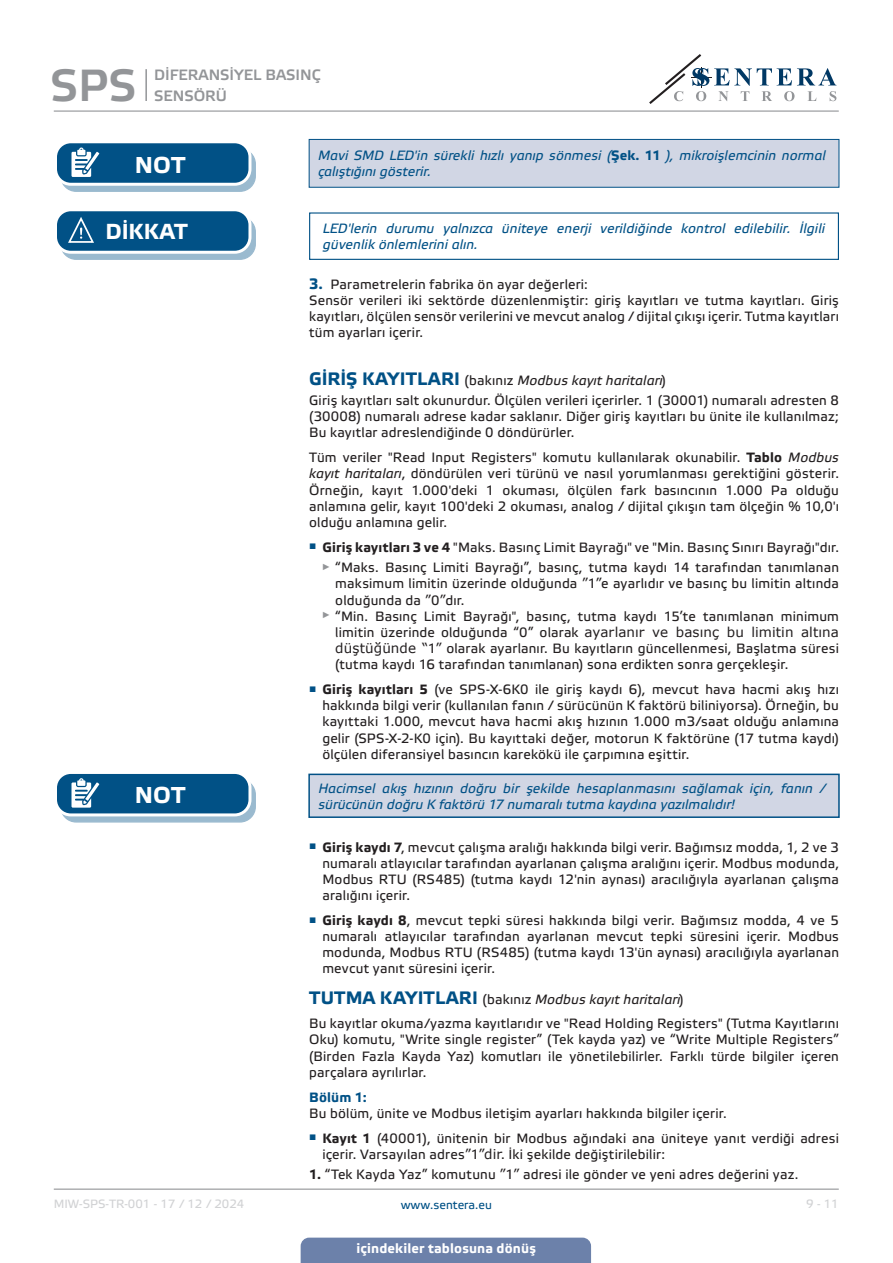
<style>
.page{position:relative;width:893px;height:1263px;background:#fff}
.page>*{position:absolute;margin:0;border:0;box-sizing:border-box;transform-origin:0 0}
.t1{font:45px "Etelka Medium Pro";color:#939598}
.t2{font:700 22.95px "Etelka Text Pro";letter-spacing:.005em;color:#fff}
.t3{font:700 21.75px "Etelka Text Pro";letter-spacing:-.005em;color:#fff}
.t4{font:15px/21px "Etelka Medium Pro";color:#939598}
.body{font:13.5px/16.2px "Etelka Text Pro";letter-spacing:.015em;color:#231f20;text-align:justify}
.attention{font:italic 13.5px/16.2px "Etelka Text Pro";letter-spacing:.01em;color:#015186}
.Subheader{font:italic 13.5px "Etelka Text Pro";letter-spacing:.01em;color:#231f20}
.t5{font:700 13.5px "Etelka Text Pro";letter-spacing:.01em;color:#fff}
.body-2{font:700 13.5px "Etelka Text Pro";letter-spacing:.01em;color:#015186}
.t6{font:12px "Etelka Text Pro";color:#d1d2d4}
.t7{font:12px "Etelka Text Pro";color:#015186}
.s1{font-weight:700;font-style:normal}
.s2{font-weight:700;font-size:15px;color:#015186}
.s3{font-weight:700;font-style:normal;font-size:18px;color:#015186}
.s4{font-style:normal}
.s5{font-weight:700}
.s6{font-style:italic}
.s7{font-family:"Verdana"}
</style>
<div class="page">
<hr style="left:54px;top:111px;width:785px;height:1px;background:#939598">
<hr style="left:54px;top:1188px;width:785px;height:2px;background:#939598">
<svg style="left:649px;top:54px;width:187px;height:50px"></svg>
<div style="left:301px;top:1237px;width:290px;height:26px;background:#6c81aa"></div>
<hr style="left:145px;top:69px;width:2px;height:32px;background:#939598">
<div style="left:309px;top:139px;width:530px;height:48px;background:#d1d6e4"></div>
<div style="left:309px;top:139px;width:530px;height:49px;border:1px solid #015186"></div>
<div style="left:61px;top:149px;width:194px;height:42px;background:#9abacf;border-radius:15px"></div>
<div style="left:60px;top:148px;width:196px;height:44px;border:1px solid #015186;border-radius:15px"></div>
<div style="left:56px;top:142px;width:194px;height:42px;background:#015186;border-radius:15px"></div>
<div style="left:54px;top:140px;width:197px;height:46px;border:3px solid #fff;border-radius:15px"></div>
<svg style="left:71px;top:148px;width:34px;height:37px"></svg>
<div style="left:309px;top:212px;width:530px;height:48px;border:1px solid #015186"></div>
<div style="left:61px;top:217px;width:194px;height:42px;background:#9abacf;border-radius:15px"></div>
<div style="left:60px;top:216px;width:196px;height:44px;border:1px solid #015186;border-radius:15px"></div>
<div style="left:56px;top:210px;width:194px;height:42px;background:#015186;border-radius:15px"></div>
<div style="left:54px;top:208px;width:197px;height:46px;border:3px solid #fff;border-radius:15px"></div>
<svg style="left:67px;top:217px;width:38px;height:36px"></svg>
<div style="left:309px;top:774px;width:530px;height:43px;background:#d1d6e4"></div>
<div style="left:308px;top:774px;width:532px;height:44px;border:2px solid #015186"></div>
<svg style="left:61px;top:779px;width:194px;height:43px"></svg>
<div style="left:60px;top:779px;width:196px;height:43px;border:1px solid #015186;border-radius:15px"></div>
<div style="left:56px;top:772px;width:194px;height:43px;background:#015186;border-radius:15px"></div>
<div style="left:54px;top:771px;width:197px;height:45px;border:3px solid #fff;border-radius:15px"></div>
<svg style="left:71px;top:778px;width:34px;height:38px"></svg>
<h1 class="t1" style="left:50px;top:61px;width:88px">SPS</h1>
<p class="t4" style="left:154px;top:65px;width:168px">DİFERANSİYEL BASINÇ<br>SENSÖRÜ</p>
<p class="attention" style="left:318px;top:148px;width:509px">Mavi SMD LED'in sürekli hızlı yanıp sönmesi (<span class="s1">Şek. 11</span> ), mikroişlemcinin normal</p>
<p class="t2" style="left:135px;top:152px;width:52px">NOT</p>
<p class="attention" style="left:318px;top:164px;width:115px">çalıştığını gösterir.</p>
<p class="t3" style="left:105px;top:219px;width:84px">DİKKAT</p>
<p class="t2" style="left:135px;top:782px;width:52px">NOT</p>
<p class="attention" style="left:323px;top:221px;width:504px">LED'lerin durumu yalnızca üniteye enerji verildiğinde kontrol edilebilir. İlgili güvenlik önlemlerini alın.</p>
<p class="body" style="left:309px;top:277px;width:280px"><span class="s2">3.</span> Parametrelerin fabrika ön ayar değerleri:</p>
<p class="body" style="left:309px;top:293px;width:531px">Sensör verileri iki sektörde düzenlenmiştir: giriş kayıtları ve tutma kayıtları. Giriş kayıtları, ölçülen sensör verilerini ve mevcut analog / dijital çıkışı içerir. Tutma kayıtları tüm ayarları içerir.</p>
<p class="Subheader" style="left:309px;top:373px;width:358px"><span class="s3">GİRİŞ KAYITLARI</span> <span class="s4">(bakınız</span> Modbus kayıt haritaları<span class="s4">)</span></p>
<p class="body" style="left:309px;top:393px;width:531px">Giriş kayıtları salt okunurdur. Ölçülen verileri içerirler. 1 (30001) numaralı adresten 8 (30008) numaralı adrese kadar saklanır. Diğer giriş kayıtları bu ünite ile kullanılmaz; Bu kayıtlar adreslendiğinde 0 döndürürler.</p>
<p class="body" style="left:309px;top:450px;width:531px">Tüm veriler "Read Input Registers" komutu kullanılarak okunabilir. <span class="s5">Tablo</span> <span class="s6">Modbus kayıt haritaları</span>, döndürülen veri türünü ve nasıl yorumlanması gerektiğini gösterir.<br>Örneğin, kayıt 1.000'deki 1 okuması, ölçülen fark basıncının 1.000 Pa olduğu anlamına gelir, kayıt 100'deki 2 okuması, analog / dijital çıkışın tam ölçeğin % 10,0'ı olduğu anlamına gelir.</p>
<p class="body" style="left:309px;top:540px;width:531px"><sup>■</sup> <span class="s5">Giriş kayıtları 3 ve 4</span> "Maks. Basınç Limit Bayrağı" ve "Min. Basınç Sınırı Bayrağı"dır.</p>
<p class="body" style="left:335px;top:560px;width:505px;text-indent:-13px"><sup>►</sup> “Maks. Basınç Limiti Bayrağı”, basınç, tutma kaydı 14 tarafından tanımlanan maksimum limitin üzerinde olduğunda <span class="s7">”</span>1<span class="s7">”</span>e ayarlıdır ve basınç bu limitin altında olduğunda da <span class="s7">”</span>0<span class="s7">”</span>dır.</p>
<p class="body" style="left:335px;top:609px;width:505px;text-indent:-13px"><sup>►</sup> “Min. Basınç Limit Bayrağı", basınç, tutma kaydı 15’te tanımlanan minimum limitin üzerinde olduğunda “0” olarak <span class="s7">ayarlanır ve basınç bu limitin altına düştüğünde “</span>1<span class="s7">”</span> olarak ayarlanır. Bu kayıtların güncellenmesi, Başlatma süresi (tutma kaydı 16 tarafından tanımlanan) sona erdikten sonra gerçekleşir.</p>
<p class="body" style="left:322px;top:682px;width:518px;text-indent:-13px"><sup>■</sup> <span class="s5">Giriş kayıtları 5</span> (ve SPS-X-6K0 ile giriş kaydı 6), mevcut hava hacmi akış hızı hakkında bilgi verir (kullanılan fanın / sürücünün K faktörü biliniyorsa). Örneğin, bu kayıttaki 1.000, mevcut hava hacmi akış hızının 1.000 m3/saat olduğu anlamına gelir (SPS-X-2-K0 için). Bu kayıttaki değer, motorun K faktörüne (17 tutma kaydı) ölçülen diferansiyel basıncın karekökü ile çarpımına eşittir.</p>
<p class="attention" style="left:318px;top:781px;width:509px">Hacimsel akış hızının doğru bir şekilde hesaplanmasını sağlamak için, fanın /</p>
<p class="attention" style="left:318px;top:797px;width:418px">sürücünün doğru K faktörü 17 numaralı tutma kaydına yazılmalıdır!</p>
<p class="body" style="left:322px;top:840px;width:518px;text-indent:-13px"><sup>■</sup> <span class="s5">Giriş kaydı 7</span>, mevcut çalışma aralığı hakkında bilgi verir. Bağımsız modda, 1, 2 ve 3 numaralı atlayıcılar tarafından ayarlanan çalışma aralığını içerir. Modbus modunda, Modbus RTU (RS485) (tutma kaydı 12'nin aynası) aracılığıyla ayarlanan çalışma aralığını içerir.</p>
<p class="body" style="left:322px;top:913px;width:518px;text-indent:-13px"><sup>■</sup> <span class="s5">Giriş kaydı 8</span>, mevcut tepki süresi hakkında bilgi verir. Bağımsız modda, 4 ve 5 numaralı atlayıcılar tarafından ayarlanan mevcut tepki süresini içerir. Modbus modunda, Modbus RTU (RS485) (tutma kaydı 13'ün aynası) aracılığıyla ayarlanan mevcut yanıt süresini içerir.</p>
<p class="Subheader" style="left:309px;top:992px;width:376px"><span class="s3">TUTMA KAYITLARI</span> <span class="s4">(bakınız</span> Modbus kayıt haritaları<span class="s4">)</span></p>
<p class="body" style="left:309px;top:1016px;width:531px">Bu kayıtlar okuma/yazma kayıtlarıdır ve "Read Holding Registers" (Tutma Kayıtlarını Oku) komutu, "Write single register” (Tek kayda yaz) ve “Write Multiple Registers” (Birden Fazla Kayda Yaz) komutları ile yönetilebilirler. Farklı türde bilgiler içeren parçalara ayrılırlar.</p>
<p class="body-2" style="left:309px;top:1089px;width:59px">Bölüm 1:</p>
<p class="body" style="left:309px;top:1106px;width:419px">Bu bölüm, ünite ve Modbus iletişim ayarları hakkında bilgiler içerir.</p>
<p class="body" style="left:322px;top:1130px;width:518px;text-indent:-13px"><sup>■</sup> <span class="s5">Kayıt 1</span> (40001), ünitenin bir Modbus ağındaki ana üniteye yanıt verdiği adresi içerir. Varsayılan adres<span class="s7">”</span>1<span class="s7">”dir</span>. İki şekilde değiştirilebilir:</p>
<p class="body" style="left:309px;top:1167px;width:491px"><span class="s5">1.</span> “Tek Kayda Yaz” komutunu <span class="s7">”</span>1<span class="s7">”</span> adresi ile gönder ve yeni adres değerini yaz.</p>
<p class="t6" style="left:54px;top:1197px;width:192px">MIW-SPS-TR-001 - 17 / 12 / 2024</p>
<p class="t7" style="left:401px;top:1198px;width:93px">www.sentera.eu</p>
<p class="t6" style="left:806px;top:1197px;width:34px">9 - 11</p>
<p class="t5" style="left:357px;top:1240px;width:181px">içindekiler tablosuna dönüş</p>
</div>
